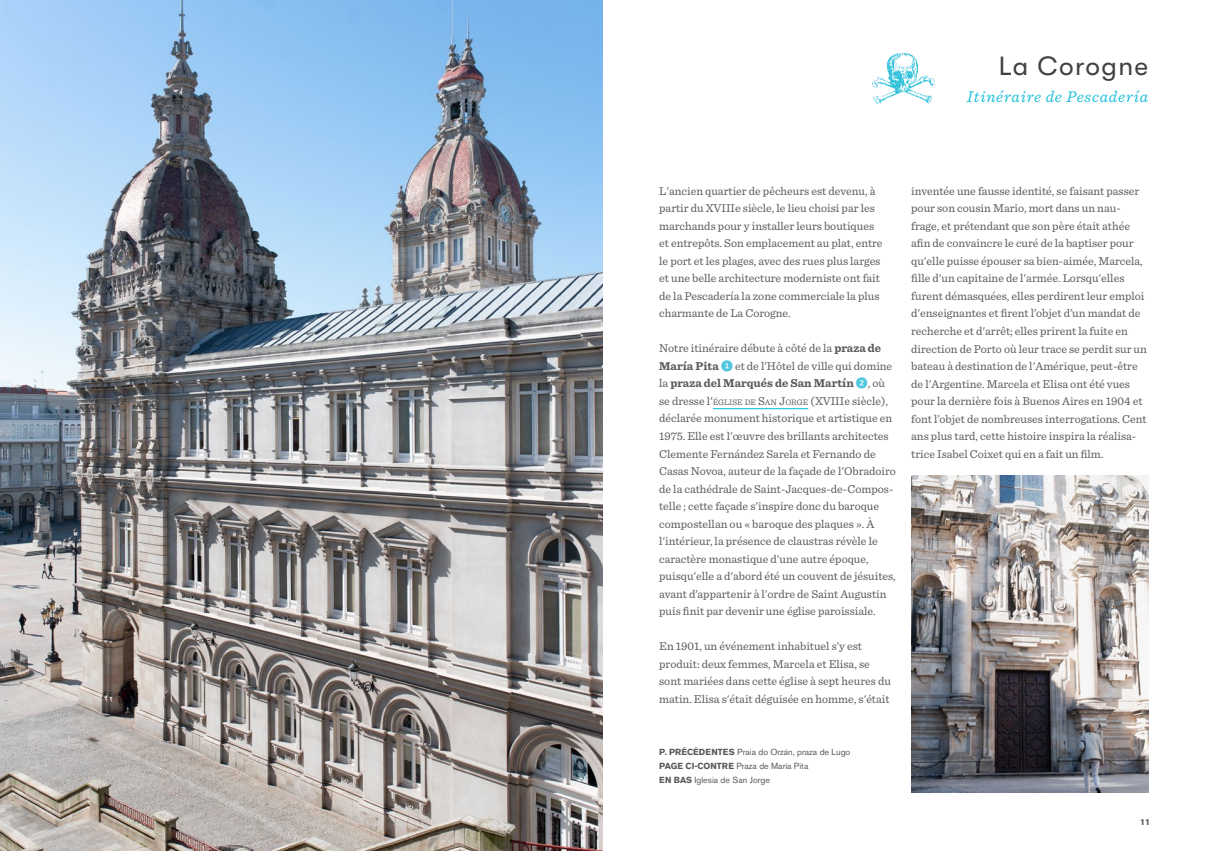
<style>
.page{position:relative;width:1205px;height:851px;background:#fff}
.page>*{position:absolute;margin:0;border:0;box-sizing:border-box;transform-origin:0 0}
.t1{font:26.25px "GT Walsheim";letter-spacing:.05em;color:#414042}
.t2{font:italic 16.25px "Sentinel";letter-spacing:.05em;color:#22c1db}
.t3{font:11.88px/17.5px "Sentinel";color:#58595b}
.t4{font:8.75px/13.8px "Akzidenz Grotesk BE";color:#58595b}
.t5{font:700 8.75px "Akzidenz Grotesk BE";color:#58595b}
.s1{font-weight:700}
.s2{font-family:"Whitney Index Black Round Bd";color:#4fc6de}
.s3{font-size:8.38px}
.s4{font-style:inherit}
</style>
<div class="page">
<img style="left:911px;top:475px;width:237px;height:317px">
<hr style="left:713px;top:408px;width:95px;height:1px;background:#00bbd7">
<img style="left:0;top:0;width:602px;height:850px">
<img style="left:873px;top:53px;width:61px;height:51px">
<h1 class="t1" style="left:998px;top:51px;width:151px">La Corogne</h1>
<h2 class="t2" style="left:967px;top:84px;width:183px">Itinéraire de Pescadería</h2>
<p class="t3" style="left:659px;top:181px;width:225px">L'ancien quartier de pêcheurs est devenu, à partir du XVIIIe siècle, le lieu choisi par les marchands pour y installer leurs boutiques et entrepôts. Son emplacement au plat, entre le port et les plages, avec des rues plus larges et une belle architecture moderniste ont fait de la Pescadería la zone commerciale la plus charmante de La Corogne.</p>
<p class="t3" style="left:659px;top:339px;width:238px">Notre itinéraire débute à côté de la <span class="s1">praza de María Pita</span> <span class="s2">1</span> et de l’Hôtel de ville qui domine la <span class="s1">praza del Marqués de San Martín</span> <span class="s2">2</span>, où se dresse l'<span class="s3">ÉGLISE DE</span> <span class="s4">S</span><span class="s3">AN</span> <span class="s4">J</span><span class="s3">ORGE</span> (XVIIIe siècle), déclarée monument historique et artistique en 1975. Elle est l'œuvre des brillants architectes Clemente Fernández Sarela et Fernando de Casas Novoa, auteur de la façade de l'Obradoiro de la cathédrale de Saint-Jacques-de-Compos&shy;telle ; cette façade s'inspire donc du baroque compostellan ou « baroque des plaques ». À l'intérieur, la présence de claustras révèle le caractère monastique d'une autre époque, puisqu'elle a d'abord été un couvent de jésuites, avant d’appartenir à l'ordre de Saint Augustin puis finit par devenir une église paroissiale.</p>
<p class="t3" style="left:659px;top:636px;width:233px">En 1901, un événement inhabituel s’y est produit: deux femmes, Marcela et Elisa, se sont mariées dans cette église à sept heures du matin. Elisa s'était déguisée en homme, s'était</p>
<p class="t3" style="left:911px;top:181px;width:237px">inventée une fausse identité, se faisant passer pour son cousin Mario, mort dans un nau&shy;frage, et prétendant que son père était athée afin de convaincre le curé de la baptiser pour qu'elle puisse épouser sa bien-aimée, Marcela, fille d'un capitaine de l'armée. Lorsqu'elles furent démasquées, elles perdirent leur emploi d'enseignantes et firent l’objet d’un mandat de recherche et d'arrêt; elles prirent la fuite en direction de Porto où leur trace se perdit sur un bateau à destination de l'Amérique, peut-être de l'Argentine. Marcela et Elisa ont été vues pour la dernière fois à Buenos Aires en 1904 et font l’objet de nombreuses interrogations. Cent ans plus tard, cette histoire inspira la réalisa&shy;trice Isabel Coixet qui en a fait un film.</p>
<p class="t4" style="left:659px;top:745px;width:193px"><span class="s1">P. PRÉCÉDENTES</span> Praia do Orzán, praza de Lugo<br><span class="s1">PAGE CI-CONTRE</span> Praza de María Pita<br><span class="s1">EN BAS</span> Iglesia de San Jorge</p>
<p class="t5" style="left:1140px;top:817px;width:11px">11</p>
</div>
